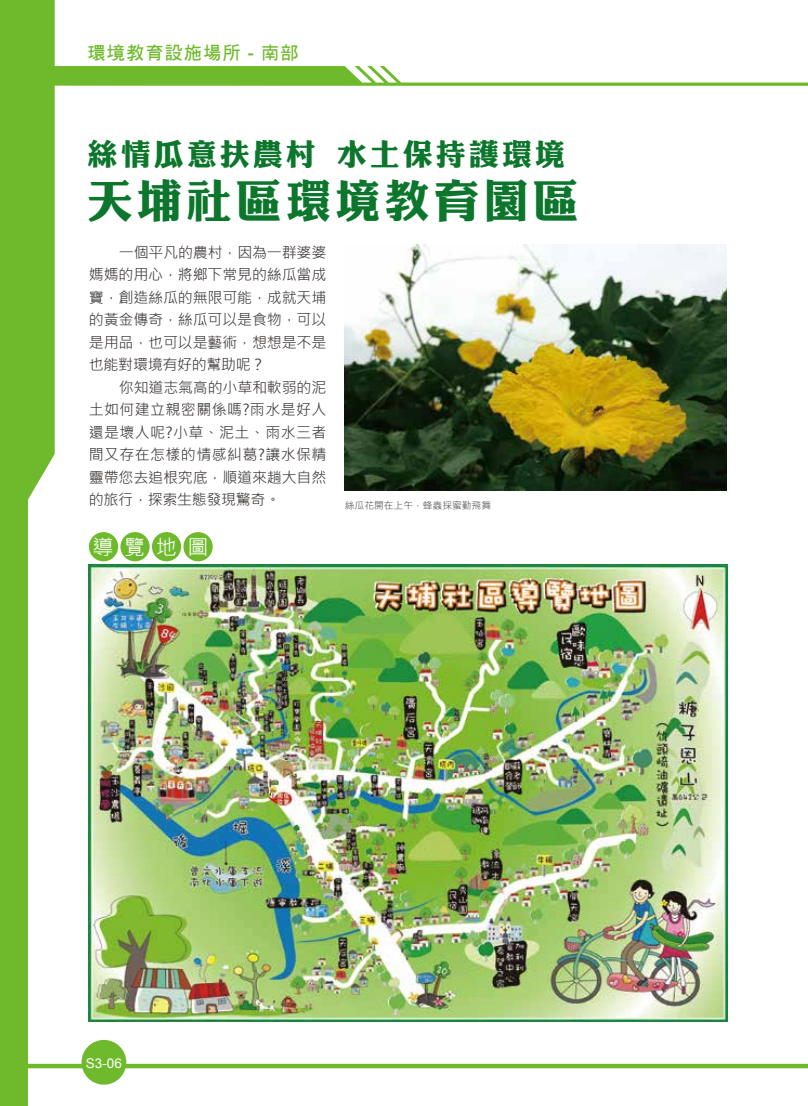
<style>
.page{position:relative;width:808px;height:1106px;background:#fff}
.page>*{position:absolute;margin:0;border:0;box-sizing:border-box;transform-origin:0 0}
.t1{font:45px "DF Li King Hei W8 WIN BF";letter-spacing:.1em;color:#0c762c}
.t2{font:30px "DF Li King Hei W8 WIN BF";letter-spacing:.1em;color:#0c762c}
.t3{font:21px "Microsoft Jheng Hei";color:#fff}
.t4{font:18px "DF Hei Bd HKP BF";letter-spacing:.07em;color:#6fba2c}
.t5{font:15px/22.5px "Microsoft Jheng Hei";letter-spacing:-.01em;color:#3e3a39;text-align:justify}
.t6{font:13.5px "Arial";color:#fff}
.t7{font:9.75px "Microsoft Jheng Hei";color:#595757}
</style>
<div class="page">
<img style="left:89px;top:565px;width:638px;height:456px">
<svg style="left:28px;top:1063px;width:780px;height:5px;background:#86c54e"></svg>
<div style="left:0;top:0;width:28px;height:1106px;background:#6fba2c"></div>
<svg style="left:28px;top:0;width:780px;height:547px"></svg>
<div style="left:82px;top:1039px;width:44px;height:45px;background:#6fba2c;border-radius:50%"></div>
<img style="left:345px;top:244px;width:382px;height:246px">
<div style="left:89px;top:532px;width:29px;height:29px;background:#6fba2c;border-radius:50%"></div>
<div style="left:120px;top:532px;width:30px;height:29px;background:#6fba2c;border-radius:50%"></div>
<div style="left:152px;top:532px;width:29px;height:29px;background:#6fba2c;border-radius:50%"></div>
<div style="left:183px;top:532px;width:30px;height:29px;background:#6fba2c;border-radius:50%"></div>
<p class="t4" style="left:88px;top:43px;width:212px">環境教育設施場所 - 南部</p>
<h2 class="t2" style="left:88px;top:139px;width:479px">絲情瓜意扶農村 水土保持護環境</h2>
<h1 class="t1" style="left:88px;top:178px;width:492px">天埔社區環境教育園區</h1>
<p class="t5" style="left:89px;top:241px;width:239px;text-indent:30px">一個平凡的農村，因為一群婆婆媽媽的用心，將鄉下常見的絲瓜當成寶，創造絲瓜的無限可能，成就天埔的黃金傳奇，絲瓜可以是食物，可以是用品，也可以是藝術，想想是不是也能對環境有好的幫助呢？</p>
<p class="t5" style="left:89px;top:376px;width:239px;text-indent:30px">你知道志氣高的小草和軟弱的泥土如何建立親密關係嗎?雨水是好人還是壞人呢?小草、泥土、雨水三者間又存在怎樣的情感糾葛?讓水保精靈帶您去追根究底，順道來趟大自然的旅行，探索生態發現驚奇。</p>
<h3 class="t3" style="left:93px;top:534px;width:117px">導覽地圖</h3>
<p class="t7" style="left:345px;top:499px;width:148px">絲瓜花開在上午，蜂蟲採蜜勤飛舞</p>
<p class="t6" style="left:86px;top:1054px;width:38px">S3-06</p>
</div>
